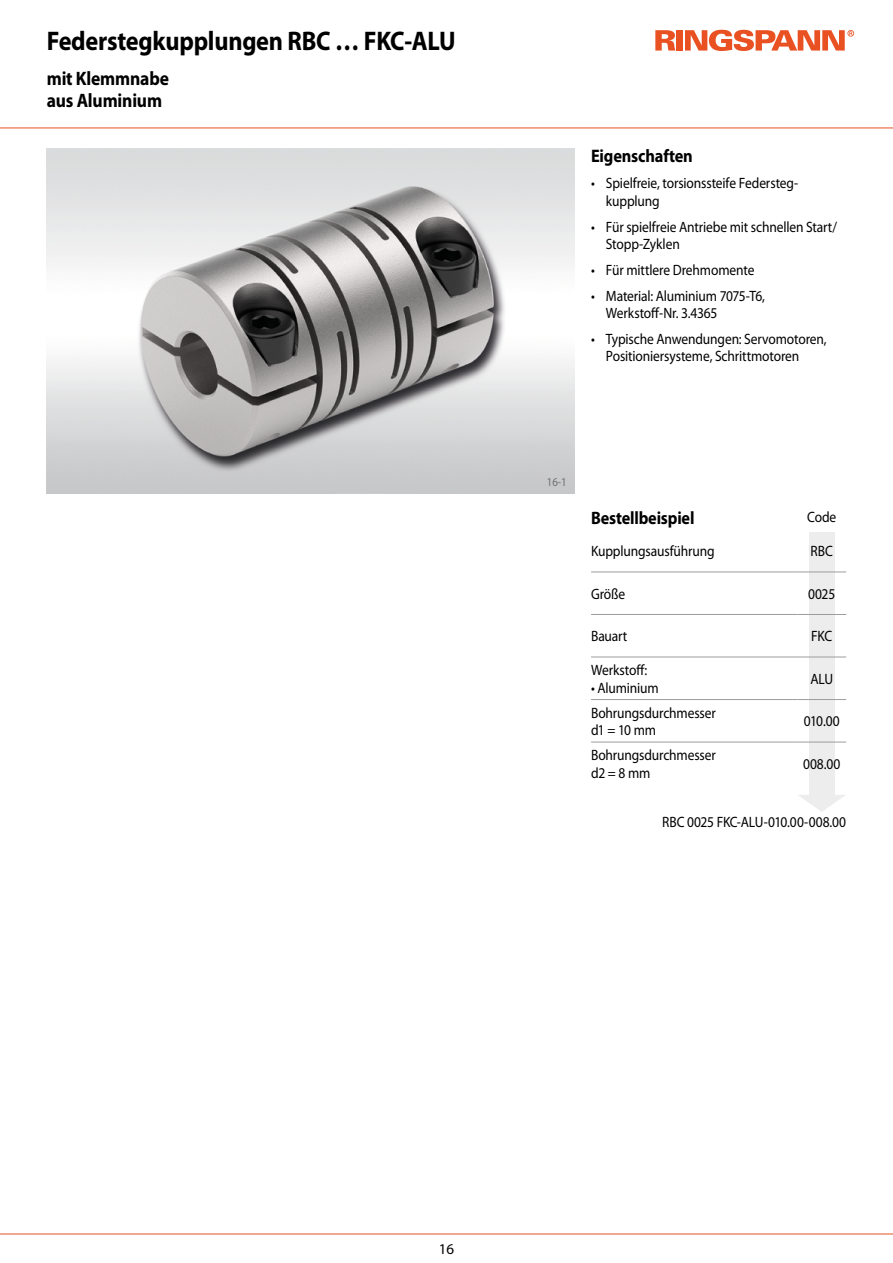
<style>
.page{position:relative;width:893px;height:1263px;background:#fff}
.page>*{position:absolute;margin:0;border:0;box-sizing:border-box;transform-origin:0 0}
.t1{font:700 27px "Myriad Pro";letter-spacing:-.01em;color:#000;scale:.9 1}
.t2{font:700 19.5px/22.2px "Myriad Pro";letter-spacing:-.01em;color:#000;scale:.9 1}
.t3{font:700 18.15px "Myriad Pro";letter-spacing:-.01em;color:#000;scale:.9 1}
.t4{font:700 18px "Myriad Pro";letter-spacing:-.01em;color:#000;scale:.9 1}
.t5{font:15px/17.2px "Myriad Pro";letter-spacing:-.01em;color:#000;scale:.9 1}
.t6{font:15px "Myriad Pro";letter-spacing:-.01em;color:#000}
.t7{font:12px "Myriad Pro";color:#706f6f;scale:.9 1}
</style>
<div class="page">
<svg style="left:655px;top:30px;width:20px;height:21px"></svg>
<div style="left:676px;top:30px;width:7px;height:21px;background:#e95123"></div>
<svg style="left:685px;top:30px;width:169px;height:21px"></svg>
<hr style="left:0;top:128px;width:893px;height:1px;background:#e95123">
<hr style="left:0;top:1233px;width:893px;height:1px;background:#e95123">
<img style="left:47px;top:149px;width:527px;height:344px">
<div style="left:809px;top:532px;width:25px;height:266px;background:#ededed"></div>
<svg style="left:799px;top:795px;width:46px;height:17px"></svg>
<hr style="left:591px;top:572px;width:206px;height:1px;background:#9d9d9c">
<hr style="left:797px;top:572px;width:49px;height:1px;background:#9d9d9c">
<hr style="left:591px;top:614px;width:206px;height:1px;background:#9d9d9c">
<hr style="left:797px;top:614px;width:49px;height:1px;background:#9d9d9c">
<hr style="left:591px;top:657px;width:206px;height:1px;background:#9d9d9c">
<hr style="left:797px;top:657px;width:49px;height:1px;background:#9d9d9c">
<hr style="left:591px;top:699px;width:206px;height:1px;background:#9d9d9c">
<hr style="left:797px;top:699px;width:49px;height:1px;background:#9d9d9c">
<hr style="left:591px;top:742px;width:206px;height:1px;background:#9d9d9c">
<hr style="left:797px;top:742px;width:49px;height:1px;background:#9d9d9c">
<h1 class="t1" style="left:47px;top:23px;width:456px">Federstegkupplungen RBC … FKC-ALU</h1>
<h2 class="t2" style="left:47px;top:67px;width:137px">mit Klemmnabe aus Aluminium</h2>
<p class="t3" style="left:591px;top:145px;width:115px">Eigenschaften</p>
<p class="t5" style="left:606px;top:175px;width:214px;text-indent:-15px">• Spielfreie, torsionssteife Federsteg&shy;kupplung</p>
<p class="t5" style="left:606px;top:218px;width:258px;text-indent:-15px">• Für spielfreie Antriebe mit schnellen Start/<br>Stopp-Zyklen</p>
<p class="t5" style="left:591px;top:261px;width:183px">• Für mittlere Drehmomente</p>
<p class="t5" style="left:606px;top:287px;width:178px;text-indent:-15px">• Material: Aluminium 7075-T6,<br>Werkstoff-Nr. 3.4365</p>
<p class="t5" style="left:606px;top:330px;width:247px;text-indent:-15px">• Typische Anwendungen: Servomotoren,<br>Positioniersysteme, Schrittmotoren</p>
<p class="t7" style="left:547px;top:474px;width:23px">16-1</p>
<p class="t4" style="left:591px;top:506px;width:116px">Bestellbeispiel</p>
<p class="t5" style="left:807px;top:508px;width:34px">Code</p>
<p class="t5" style="left:591px;top:542px;width:139px">Kupplungsausführung</p>
<p class="t5" style="left:811px;top:542px;width:26px">RBC</p>
<p class="t5" style="left:591px;top:585px;width:40px">Größe</p>
<p class="t5" style="left:808px;top:585px;width:32px">0025</p>
<p class="t5" style="left:591px;top:627px;width:42px">Bauart</p>
<p class="t5" style="left:811px;top:627px;width:25px">FKC</p>
<p class="t5" style="left:591px;top:661px;width:64px">Werkstoff:</p>
<p class="t5" style="left:591px;top:679px;width:77px">• Aluminium</p>
<p class="t5" style="left:810px;top:670px;width:27px">ALU</p>
<p class="t5" style="left:591px;top:704px;width:140px">Bohrungsdurchmesser d1 = 10 mm</p>
<p class="t5" style="left:804px;top:712px;width:41px">010.00</p>
<p class="t5" style="left:591px;top:746px;width:140px">Bohrungsdurchmesser d2 = 8 mm</p>
<p class="t5" style="left:803px;top:755px;width:43px">008.00</p>
<p class="t5" style="left:662px;top:813px;width:206px">RBC 0025 FKC-ALU-010.00-008.00</p>
<p class="t6" style="left:439px;top:1240px;width:17px">16</p>
</div>
